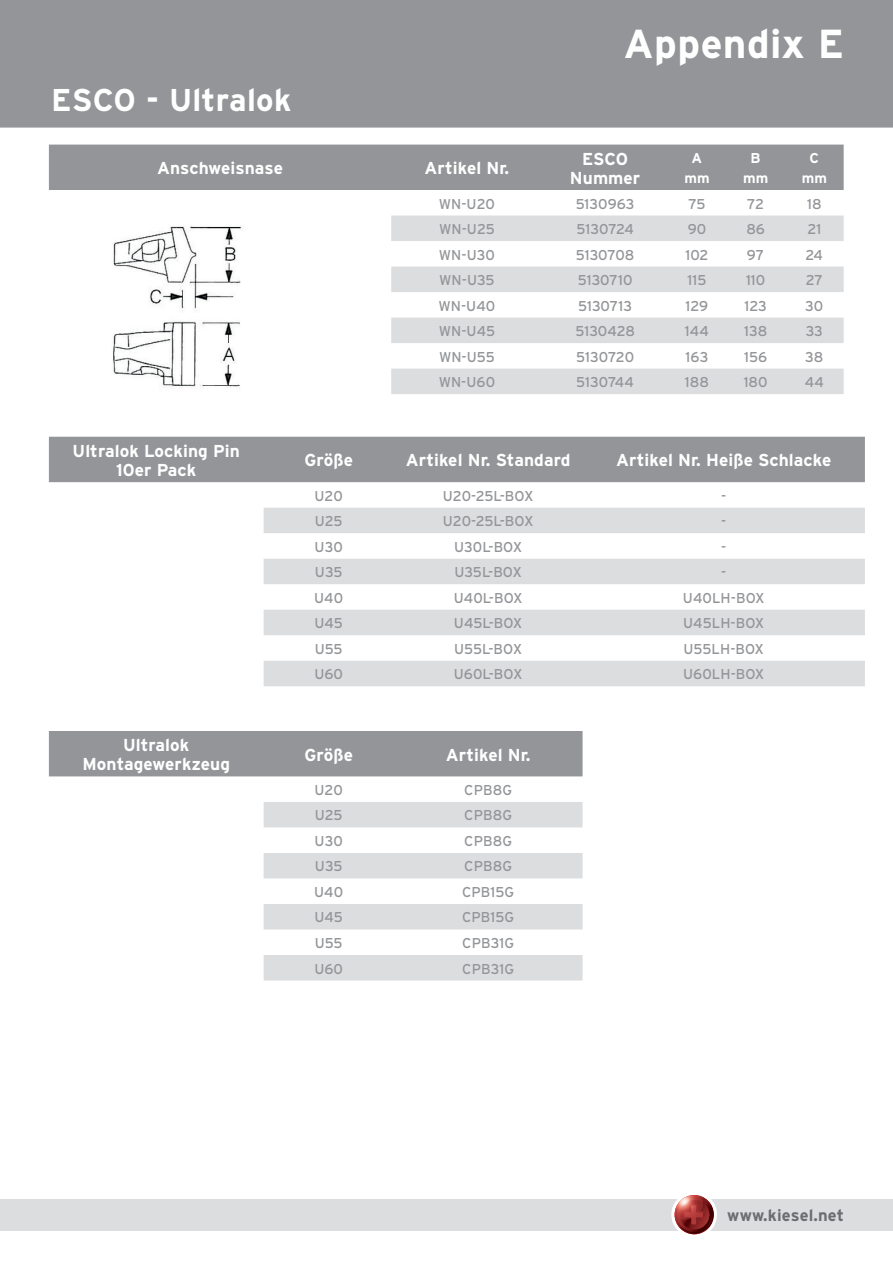
<style>
.page{position:relative;width:893px;height:1263px;background:#fff}
.page>*{position:absolute;margin:0;border:0;box-sizing:border-box;transform-origin:0 0}
.t1{font:700 40.5px "Interstate";letter-spacing:.01em;color:#fff}
.t2{font:700 31.5px "Interstate";letter-spacing:.005em;color:#fff}
.t3{font:700 17.25px/19.5px "Interstate";letter-spacing:.005em;color:#fff;text-align:center}
.t4{font:700 16.5px "Interstate";letter-spacing:.01em;color:#6c6d70}
.t5{font:14.25px "Interstate";letter-spacing:.005em;color:#939598}
.t6{font:700 14.25px/19.5px "Interstate";color:#fff;text-align:center}
</style>
<div class="page">
<div style="left:0;top:1199px;width:893px;height:32px;background:#dcdddf"></div>
<svg style="left:671px;top:1192px;width:46px;height:45px"></svg>
<img style="left:675px;top:1195px;width:39px;height:39px;border-radius:20px">
<div style="left:0;top:0;width:893px;height:128px;background:#939598"></div>
<div style="left:49px;top:145px;width:795px;height:45px;background:#939598"></div>
<svg style="left:391px;top:216px;width:453px;height:178px;fill:#dcdddf"></svg>
<div style="left:49px;top:437px;width:816px;height:45px;background:#939598"></div>
<svg style="left:264px;top:508px;width:601px;height:178px;fill:#dcdddf"></svg>
<div style="left:49px;top:731px;width:534px;height:45px;background:#939598"></div>
<svg style="left:264px;top:802px;width:319px;height:178px;fill:#dcdddf"></svg>
<img style="left:113px;top:226px;width:129px;height:162px">
<h2 class="t2" style="left:51px;top:82px;width:242px">ESCO - Ultralok</h2>
<h1 class="t1" style="left:624px;top:21px;width:222px">Appendix E</h1>
<p class="t3" style="left:157px;top:158px;width:127px">Anschweisnase</p>
<p class="t3" style="left:424px;top:158px;width:86px">Artikel Nr.</p>
<p class="t3" style="left:570px;top:149px;width:72px">ESCO<br>Nummer</p>
<p class="t6" style="left:684px;top:148px;width:27px">A mm</p>
<p class="t6" style="left:743px;top:148px;width:27px">B mm</p>
<p class="t6" style="left:802px;top:148px;width:27px">C mm</p>
<p class="t5" style="left:439px;top:195px;width:58px">WN-U20</p>
<p class="t5" style="left:576px;top:195px;width:60px">5130963</p>
<p class="t5" style="left:688px;top:195px;width:18px">75</p>
<p class="t5" style="left:747px;top:195px;width:18px">72</p>
<p class="t5" style="left:807px;top:195px;width:16px">18</p>
<p class="t5" style="left:439px;top:221px;width:57px">WN-U25</p>
<p class="t5" style="left:576px;top:221px;width:59px">5130724</p>
<p class="t5" style="left:688px;top:221px;width:20px">90</p>
<p class="t5" style="left:746px;top:221px;width:20px">86</p>
<p class="t5" style="left:807px;top:221px;width:15px">21</p>
<p class="t5" style="left:439px;top:247px;width:57px">WN-U30</p>
<p class="t5" style="left:576px;top:247px;width:60px">5130708</p>
<p class="t5" style="left:685px;top:247px;width:25px">102</p>
<p class="t5" style="left:747px;top:247px;width:19px">97</p>
<p class="t5" style="left:805px;top:247px;width:19px">24</p>
<p class="t5" style="left:439px;top:272px;width:57px">WN-U35</p>
<p class="t5" style="left:578px;top:272px;width:56px">5130710</p>
<p class="t5" style="left:687px;top:272px;width:20px">115</p>
<p class="t5" style="left:746px;top:272px;width:21px">110</p>
<p class="t5" style="left:806px;top:272px;width:19px">27</p>
<p class="t5" style="left:438px;top:298px;width:58px">WN-U40</p>
<p class="t5" style="left:578px;top:298px;width:56px">5130713</p>
<p class="t5" style="left:686px;top:298px;width:24px">129</p>
<p class="t5" style="left:744px;top:298px;width:24px">123</p>
<p class="t5" style="left:805px;top:298px;width:20px">30</p>
<p class="t5" style="left:439px;top:323px;width:58px">WN-U45</p>
<p class="t5" style="left:575px;top:323px;width:61px">5130428</p>
<p class="t5" style="left:685px;top:323px;width:26px">144</p>
<p class="t5" style="left:744px;top:323px;width:25px">138</p>
<p class="t5" style="left:806px;top:323px;width:19px">33</p>
<p class="t5" style="left:439px;top:349px;width:57px">WN-U55</p>
<p class="t5" style="left:576px;top:349px;width:60px">5130720</p>
<p class="t5" style="left:686px;top:349px;width:24px">163</p>
<p class="t5" style="left:744px;top:349px;width:25px">156</p>
<p class="t5" style="left:805px;top:349px;width:20px">38</p>
<p class="t5" style="left:439px;top:374px;width:58px">WN-U60</p>
<p class="t5" style="left:576px;top:374px;width:59px">5130744</p>
<p class="t5" style="left:685px;top:374px;width:26px">188</p>
<p class="t5" style="left:744px;top:374px;width:25px">180</p>
<p class="t5" style="left:805px;top:374px;width:21px">44</p>
<p class="t3" style="left:73px;top:441px;width:169px">Ultralok Locking Pin<br>10er Pack</p>
<p class="t3" style="left:304px;top:450px;width:50px">Größe</p>
<p class="t3" style="left:406px;top:450px;width:166px">Artikel Nr. Standard</p>
<p class="t3" style="left:616px;top:450px;width:217px">Artikel Nr. Heiße Schlacke</p>
<p class="t5" style="left:314px;top:488px;width:30px">U20</p>
<p class="t5" style="left:443px;top:488px;width:92px">U20-25L-BOX</p>
<p class="t5" style="left:721px;top:488px;width:7px">-</p>
<p class="t5" style="left:315px;top:513px;width:29px">U25</p>
<p class="t5" style="left:443px;top:513px;width:92px">U20-25L-BOX</p>
<p class="t5" style="left:721px;top:513px;width:7px">-</p>
<p class="t5" style="left:315px;top:539px;width:30px">U30</p>
<p class="t5" style="left:454px;top:539px;width:70px">U30L-BOX</p>
<p class="t5" style="left:721px;top:539px;width:7px">-</p>
<p class="t5" style="left:315px;top:564px;width:29px">U35</p>
<p class="t5" style="left:454px;top:564px;width:69px">U35L-BOX</p>
<p class="t5" style="left:721px;top:564px;width:7px">-</p>
<p class="t5" style="left:314px;top:590px;width:31px">U40</p>
<p class="t5" style="left:454px;top:590px;width:70px">U40L-BOX</p>
<p class="t5" style="left:683px;top:590px;width:83px">U40LH-BOX</p>
<p class="t5" style="left:314px;top:615px;width:30px">U45</p>
<p class="t5" style="left:454px;top:615px;width:70px">U45L-BOX</p>
<p class="t5" style="left:683px;top:615px;width:83px">U45LH-BOX</p>
<p class="t5" style="left:315px;top:641px;width:30px">U55</p>
<p class="t5" style="left:454px;top:641px;width:69px">U55L-BOX</p>
<p class="t5" style="left:683px;top:641px;width:82px">U55LH-BOX</p>
<p class="t5" style="left:314px;top:666px;width:30px">U60</p>
<p class="t5" style="left:454px;top:666px;width:70px">U60L-BOX</p>
<p class="t5" style="left:683px;top:666px;width:83px">U60LH-BOX</p>
<p class="t3" style="left:82px;top:735px;width:149px">Ultralok<br>Montagewerkzeug</p>
<p class="t3" style="left:304px;top:745px;width:50px">Größe</p>
<p class="t3" style="left:446px;top:745px;width:86px">Artikel Nr.</p>
<p class="t5" style="left:314px;top:782px;width:30px">U20</p>
<p class="t5" style="left:464px;top:782px;width:49px">CPB8G</p>
<p class="t5" style="left:315px;top:807px;width:29px">U25</p>
<p class="t5" style="left:464px;top:807px;width:49px">CPB8G</p>
<p class="t5" style="left:315px;top:833px;width:30px">U30</p>
<p class="t5" style="left:464px;top:833px;width:49px">CPB8G</p>
<p class="t5" style="left:315px;top:858px;width:29px">U35</p>
<p class="t5" style="left:464px;top:858px;width:49px">CPB8G</p>
<p class="t5" style="left:314px;top:884px;width:31px">U40</p>
<p class="t5" style="left:462px;top:884px;width:54px">CPB15G</p>
<p class="t5" style="left:314px;top:909px;width:30px">U45</p>
<p class="t5" style="left:462px;top:909px;width:54px">CPB15G</p>
<p class="t5" style="left:315px;top:935px;width:30px">U55</p>
<p class="t5" style="left:462px;top:935px;width:53px">CPB31G</p>
<p class="t5" style="left:314px;top:960px;width:30px">U60</p>
<p class="t5" style="left:462px;top:960px;width:53px">CPB31G</p>
<p class="t4" style="left:727px;top:1206px;width:118px">www.kiesel.net</p>
</div>
